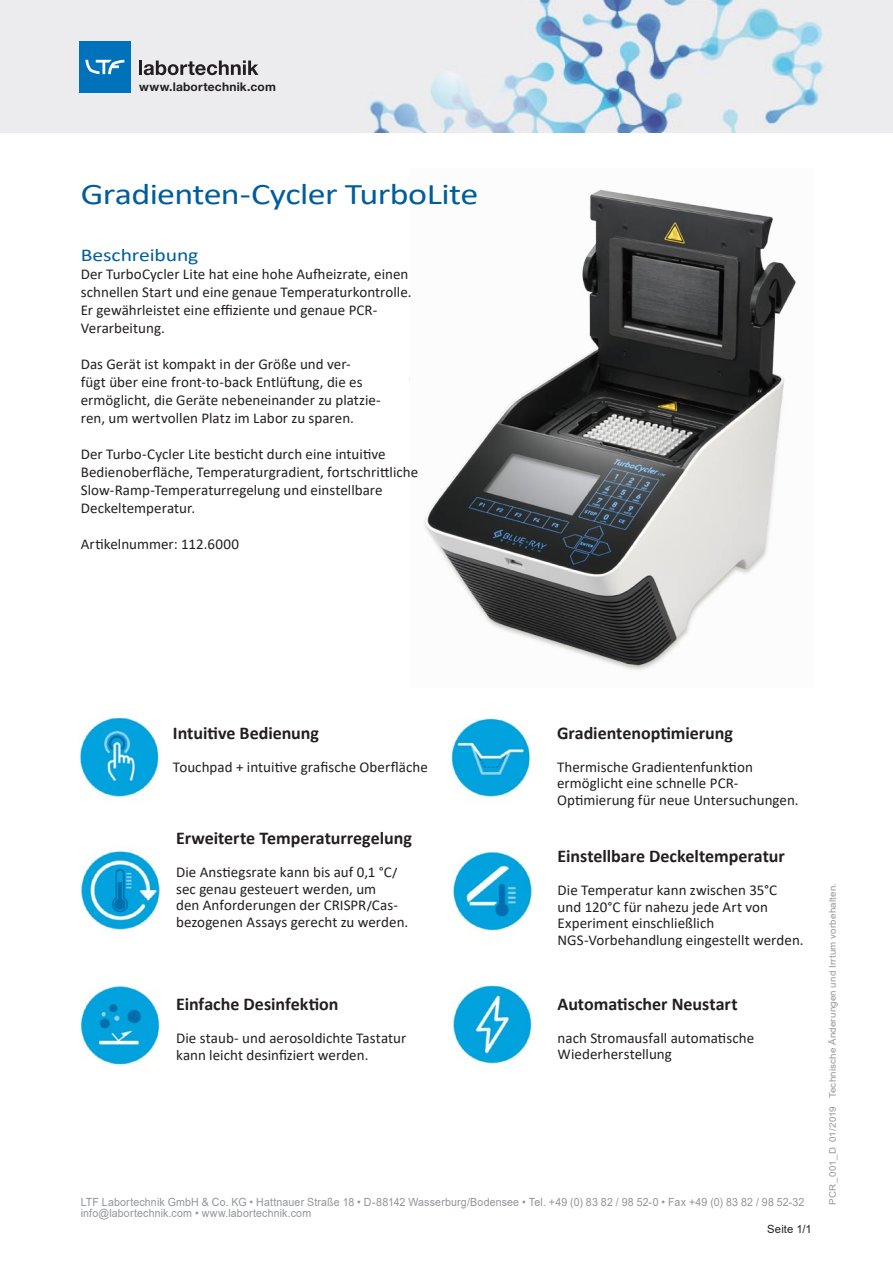
<style>
.page{position:relative;width:893px;height:1263px;background:#fff}
.page>*{position:absolute;margin:0;border:0;box-sizing:border-box;transform-origin:0 0}
.Headline{font:30px "Calibri";letter-spacing:-.02em;color:#005d9c;scale:1.2 1}
.t1{font:700 18px "Calibri";color:#231f20}
.t2{font:18px "Calibri";letter-spacing:-.005em;color:#005d9c;scale:1.2 1}
.t3{font:15px/16.5px "Calibri";color:#231f20}
.t4{font:700 12px "Helvetica Neue LT Std";letter-spacing:.02em;color:#231f20}
.Adresse_LTF{font:11.25px "Arial";letter-spacing:.015em;color:#939598;scale:.94 1}
.t5{font:11.25px "Arial";letter-spacing:.015em;color:#231f20}
.Prospekt-Nr{font:9px "Arial";letter-spacing:.02em;color:#939598;scale:1.08 1}
</style>
<div class="page">
<img style="left:0;top:0;width:892px;height:133px">
<div style="left:80px;top:41px;width:51px;height:52px;background:#0072bc"></div>
<svg style="left:85px;top:60px;width:39px;height:14px"></svg>
<hr style="left:139px;top:61px;width:3px;height:14px;background:#231f20">
<svg style="left:144px;top:61px;width:114px;height:14px;background:#949294"></svg>
<img style="left:410px;top:189px;width:386px;height:482px">
<img style="left:79px;top:717px;width:80px;height:80px">
<img style="left:81px;top:850px;width:79px;height:81px">
<img style="left:449px;top:718px;width:82px;height:79px">
<img style="left:81px;top:986px;width:79px;height:80px">
<img style="left:453px;top:851px;width:80px;height:80px">
<img style="left:453px;top:984px;width:79px;height:80px">
<p class="t4" style="left:139px;top:79px;width:138px">www.labortechnik.com</p>
<p class="Headline" style="left:81px;top:173px;width:333px">Gradienten-Cycler TurboLite</p>
<p class="t2" style="left:81px;top:242px;width:100px">Beschreibung</p>
<p class="t3" style="left:81px;top:264px;width:332px;line-height:18px">Der TurboCycler Lite hat eine hohe Aufheizrate, einen schnellen Start und eine genaue Temperaturkontrolle.</p>
<p class="t3" style="left:81px;top:301px;width:298px">Er gewährleistet eine effiziente und genaue PCR-</p>
<p class="t3" style="left:81px;top:319px;width:86px">Verarbeitung.</p>
<p class="t3" style="left:81px;top:354px;width:302px;line-height:18px">Das Gerät ist kompakt in der Größe und ver-<br>fügt über eine front-to-back Entlüftung, die es ermöglicht, die Geräte nebeneinander zu platzie&shy;ren, um wertvollen Platz im Labor zu sparen.</p>
<p class="t3" style="left:81px;top:445px;width:306px">Der Turbo-Cycler Lite besticht durch eine intuitive</p>
<p class="t3" style="left:81px;top:463px;width:339px">Bedienoberfläche, Temperaturgradient, fortschrittliche</p>
<p class="t3" style="left:81px;top:481px;width:303px">Slow-Ramp-Temperaturregelung und einstellbare</p>
<p class="t3" style="left:81px;top:499px;width:116px">Deckeltemperatur.</p>
<p class="t3" style="left:81px;top:535px;width:160px">Artikelnummer: 112.6000</p>
<p class="t1" style="left:173px;top:720px;width:148px">Intuitive Bedienung</p>
<p class="t3" style="left:173px;top:758px;width:257px">Touchpad + intuitive grafische Oberfläche</p>
<p class="t1" style="left:176px;top:825px;width:237px">Erweiterte Temperaturregelung</p>
<p class="t3" style="left:176px;top:863px;width:234px">Die Anstiegsrate kann bis auf 0,1 °C/ sec genau gesteuert werden, um<br>den Anforderungen der CRISPR/Cas&shy;bezogenen Assays gerecht zu werden.</p>
<p class="t1" style="left:176px;top:991px;width:164px">Einfache Desinfektion</p>
<p class="t3" style="left:176px;top:1030px;width:232px">Die staub- und aerosoldichte Tastatur kann leicht desinfiziert werden.</p>
<p class="t1" style="left:557px;top:720px;width:177px">Gradientenoptimierung</p>
<p class="t3" style="left:557px;top:758px;width:243px">Thermische Gradientenfunktion ermöglicht eine schnelle PCR-<br>Optimierung für neue Untersuchungen.</p>
<p class="t1" style="left:558px;top:843px;width:229px">Einstellbare Deckeltemperatur</p>
<p class="t3" style="left:558px;top:882px;width:248px">Die Temperatur kann zwischen 35°C und 120°C für nahezu jede Art von Experiment einschließlich NGS-Vorbehandlung eingestellt werden.</p>
<p class="t1" style="left:558px;top:991px;width:182px">Automatischer Neustart</p>
<p class="t3" style="left:558px;top:1029px;width:198px">nach Stromausfall automatische<br>Wiederherstellung</p>
<p class="Adresse_LTF" style="left:81px;top:1194px;width:771px">LTF Labortechnik GmbH &amp; Co. KG • Hattnauer Straße 18 • D-88142 Wasserburg/Bodensee • Tel. +49 (0) 83 82 / 98 52-0 • Fax +49 (0) 83 82 / 98 52-32</p>
<p class="Adresse_LTF" style="left:81px;top:1206px;width:247px">info@labortechnik.com • www.labortechnik.com</p>
<p class="t5" style="left:767px;top:1221px;width:46px">Seite 1/1</p>
<p class="Prospekt-Nr" style="left:826px;top:1204px;width:299px;rotate:-90deg">PCR_001_D 01/2019 Technische Änderungen und Irrtum vorbehalten.</p>
</div>
